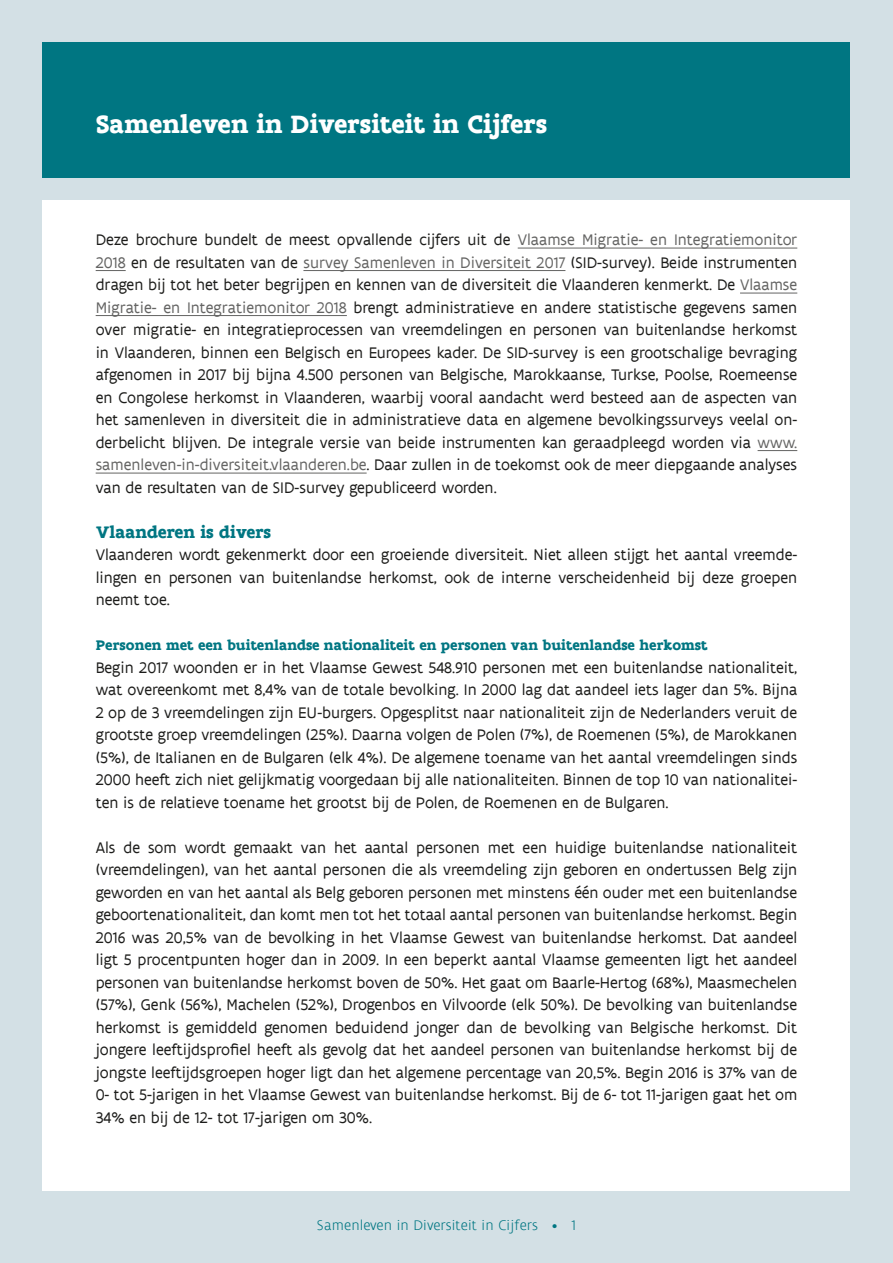
<style>
.page{position:relative;width:893px;height:1263px;background:#d3e0e5}
.page>*{position:absolute;margin:0;border:0;box-sizing:border-box;transform-origin:0 0}
.t1{font:700 27px "Flanders Art Serif";color:#fff}
.t2{font:700 18px "Flanders Art Serif";color:#007682}
.t3{font:16.5px/22.5px "Flanders Art Sans";color:#1d1d1b;text-align:justify}
.t4{font:700 15px "Flanders Art Serif";color:#007682}
.t5{font:300 15px "Flanders Art Sans";letter-spacing:.01em;color:#007682}
.s1{color:#646463}
</style>
<div class="page">
<div style="left:43px;top:43px;width:807px;height:135px;background:#007682"></div>
<div style="left:43px;top:200px;width:807px;height:991px;background:#fff"></div>
<hr style="left:518px;top:248px;width:279px;height:1px;background:#646463">
<hr style="left:96px;top:270px;width:30px;height:1px;background:#646463">
<hr style="left:303px;top:270px;width:262px;height:1px;background:#646463">
<hr style="left:740px;top:293px;width:57px;height:1px;background:#646463">
<hr style="left:96px;top:315px;width:251px;height:1px;background:#646463">
<hr style="left:758px;top:450px;width:39px;height:1px;background:#646463">
<hr style="left:96px;top:473px;width:271px;height:1px;background:#646463">
<h1 class="t1" style="left:96px;top:107px;width:453px">Samenleven in Diversiteit in Cijfers</h1>
<p class="t3" style="left:96px;top:229px;width:703px">Deze brochure bundelt de meest opvallende cijfers uit de <span class="s1">Vlaamse Migratie- en Integratiemonitor 2018</span> en de resultaten van de <span class="s1">survey Samenleven in Diversiteit 2017</span> (SID-survey). Beide instrumenten dragen bij tot het beter begrijpen en kennen van de diversiteit die Vlaanderen kenmerkt. De <span class="s1">Vlaamse Migratie- en Integratiemonitor 2018</span> brengt administratieve en andere statistische gegevens samen over migratie- en integratieprocessen van vreemdelingen en personen van buitenlandse herkomst in Vlaanderen, binnen een Belgisch en Europees kader. De SID-survey is een grootschalige bevraging afgenomen in 2017 bij bijna 4.500 personen van Belgische, Marokkaanse, Turkse, Poolse, Roemeense en Congolese herkomst in Vlaanderen, waarbij vooral aandacht werd besteed aan de aspecten van het samenleven in diversiteit die in administratieve data en algemene bevolkingssurveys veelal on&shy;derbelicht blijven. De integrale versie van beide instrumenten kan geraadpleegd worden via <span class="s1">www. samenleven-in-diversiteit.vlaanderen.be</span>. Daar zullen in de toekomst ook de meer diepgaande analyses van de resultaten van de SID-survey gepubliceerd worden.</p>
<p class="t2" style="left:96px;top:520px;width:177px">Vlaanderen is divers</p>
<p class="t3" style="left:96px;top:544px;width:703px">Vlaanderen wordt gekenmerkt door een groeiende diversiteit. Niet alleen stijgt het aantal vreemde&shy;lingen en personen van buitenlandse herkomst, ook de interne verscheidenheid bij deze groepen neemt toe.</p>
<p class="t4" style="left:96px;top:636px;width:614px">Personen met een buitenlandse nationaliteit en personen van buitenlandse herkomst</p>
<p class="t3" style="left:96px;top:656px;width:703px">Begin 2017 woonden er in het Vlaamse Gewest 548.910 personen met een buitenlandse nationaliteit, wat overeenkomt met 8,4% van de totale bevolking. In 2000 lag dat aandeel iets lager dan 5%. Bijna 2 op de 3 vreemdelingen zijn EU-burgers. Opgesplitst naar nationaliteit zijn de Nederlanders veruit de grootste groep vreemdelingen (25%). Daarna volgen de Polen (7%), de Roemenen (5%), de Marokkanen (5%), de Italianen en de Bulgaren (elk 4%). De algemene toename van het aantal vreemdelingen sinds 2000 heeft zich niet gelijkmatig voorgedaan bij alle nationaliteiten. Binnen de top 10 van nationalitei&shy;ten is de relatieve toename het grootst bij de Polen, de Roemenen en de Bulgaren.</p>
<p class="t3" style="left:96px;top:836px;width:703px">Als de som wordt gemaakt van het aantal personen met een huidige buitenlandse nationaliteit (vreemdelingen), van het aantal personen die als vreemdeling zijn geboren en ondertussen Belg zijn geworden en van het aantal als Belg geboren personen met minstens één ouder met een buitenlandse geboortenationaliteit, dan komt men tot het totaal aantal personen van buitenlandse herkomst. Begin 2016 was 20,5% van de bevolking in het Vlaamse Gewest van buitenlandse herkomst. Dat aandeel ligt 5 procentpunten hoger dan in 2009. In een beperkt aantal Vlaamse gemeenten ligt het aandeel personen van buitenlandse herkomst boven de 50%. Het gaat om Baarle-Hertog (68%), Maasmechelen (57%), Genk (56%), Machelen (52%), Drogenbos en Vilvoorde (elk 50%). De bevolking van buitenlandse herkomst is gemiddeld genomen beduidend jonger dan de bevolking van Belgische herkomst. Dit jongere leeftijdsprofiel heeft als gevolg dat het aandeel personen van buitenlandse herkomst bij de jongste leeftijdsgroepen hoger ligt dan het algemene percentage van 20,5%. Begin 2016 is 37% van de 0- tot 5-jarigen in het Vlaamse Gewest van buitenlandse herkomst. Bij de 6- tot 11-jarigen gaat het om 34% en bij de 12- tot 17-jarigen om 30%.</p>
<p class="t5" style="left:317px;top:1216px;width:261px">Samenleven in Diversiteit in Cijfers • 1</p>
</div>
